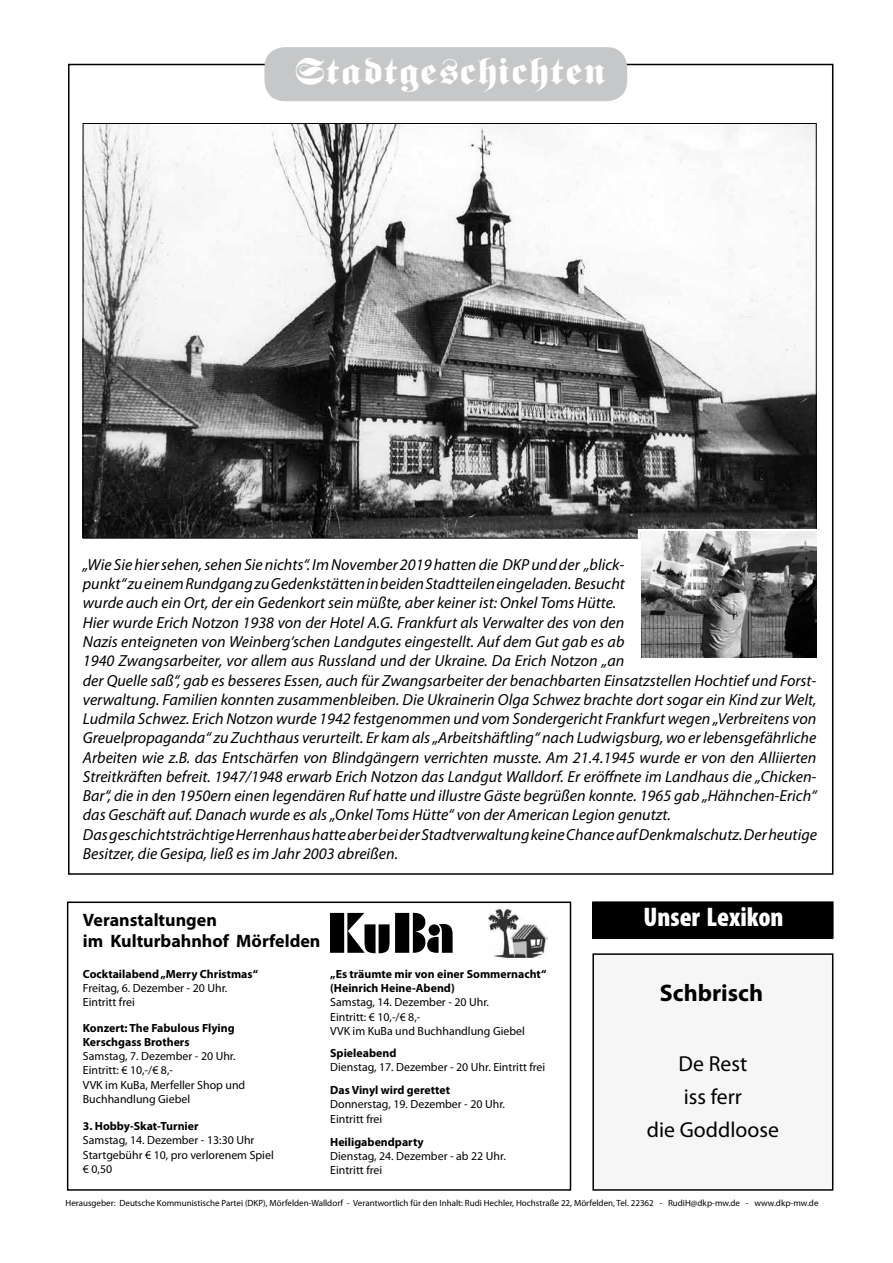
<style>
.page{position:relative;width:893px;height:1263px;background:#fff}
.page>*{position:absolute;margin:0;border:0;box-sizing:border-box;transform-origin:0 0}
.t1{font:55.2px "Futura Black BT";color:#000}
.t2{font:42.9px "Berliner Regular Swfte";color:#fff}
.t3{font:900 condensed 27px "Myriad Pro";color:#fff}
.t4{font:700 24px "Myriad Pro";color:#000}
.t5{font:21.75px/33px "Myriad Pro";color:#000;text-align:center}
.t6{font:700 18px/21.6px "Myriad Pro";color:#000}
.t7{font:italic 16.05px/19.2px "Myriad Pro";color:#000}
.t8{font:11.85px/14.2px "Myriad Pro";color:#000}
.t9{font:700 11.85px/14.2px "Myriad Pro";color:#000}
.t10{font:9px "Myriad Pro";color:#000}
</style>
<div class="page">
<img style="left:85px;top:125px;width:729px;height:411px">
<div style="left:264px;top:47px;width:363px;height:54px;background:#c6c7c8;border-radius:20px"></div>
<div style="left:593px;top:902px;width:240px;height:36px;background:#000"></div>
<div style="left:592px;top:901px;width:241px;height:37px;border:1px solid #000"></div>
<div style="left:67px;top:901px;width:504px;height:290px;border:2px solid #000"></div>
<div style="left:593px;top:954px;width:240px;height:236px;background:#f6f6f6"></div>
<div style="left:592px;top:953px;width:241px;height:238px;border:2px solid #000"></div>
<img style="left:488px;top:909px;width:59px;height:48px">
<img style="left:641px;top:532px;width:175px;height:125px">
<h2 class="t2" style="left:295px;top:50px;width:314px">Stadtgeschichten</h2>
<p class="t7" style="left:83px;top:555px;width:736px">„Wie Sie hier sehen, sehen Sie nichts“. Im November 2019 hatten die DKP und der „blick-<br>punkt“ zu einem Rundgang zu Gedenkstätten in beiden Stadtteilen eingeladen. Besucht<br>wurde auch ein Ort, der ein Gedenkort sein müßte, aber keiner ist: Onkel Toms Hütte.<br>Hier wurde Erich Notzon 1938 von der Hotel A.G. Frankfurt als Verwalter des von den<br>Nazis enteigneten von Weinberg‘schen Landgutes eingestellt. Auf dem Gut gab es ab<br>1940 Zwangsarbeiter, vor allem aus Russland und der Ukraine. Da Erich Notzon „an<br>der Quelle saß“, gab es besseres Essen, auch für Zwangsarbeiter der benachbarten Einsatzstellen Hochtief und Forst&shy;verwaltung. Familien konnten zusammenbleiben. Die Ukrainerin Olga Schwez brachte dort sogar ein Kind zur Welt, Ludmila Schwez. Erich Notzon wurde 1942 festgenommen und vom Sondergericht Frankfurt wegen „Verbreitens von Greuelpropaganda“ zu Zuchthaus verurteilt. Er kam als „Arbeitshäftling“ nach Ludwigsburg, wo er lebensgefährliche Arbeiten wie z.B. das Entschärfen von Blindgängern verrichten musste. Am 21.4.1945 wurde er von den Alliierten Streitkräften befreit. 1947/1948 erwarb Erich Notzon das Landgut Walldorf. Er eröffnete im Landhaus die „Chicken-Bar“, die in den 1950ern einen legendären Ruf hatte und illustre Gäste begrüßen konnte. 1965 gab „Hähnchen-Erich“ das Geschäft auf. Danach wurde es als „Onkel Toms Hütte“ von der American Legion genutzt.<br>Das geschichtsträchtige Herrenhaus hatte aber bei der Stadtverwaltung keine Chance auf Denkmalschutz. Der heutige Besitzer, die Gesipa, ließ es im Jahr 2003 abreißen.</p>
<p class="t6" style="left:83px;top:908px;width:239px">Veranstaltungen<br>im Kulturbahnhof Mörfelden</p>
<p class="t9" style="left:83px;top:966px;width:177px">Cocktailabend „Merry Christmas“</p>
<p class="t8" style="left:83px;top:981px;width:146px">Freitag, 6. Dezember - 20 Uhr.<br>Eintritt frei</p>
<p class="t9" style="left:83px;top:1020px;width:153px">Konzert: The Fabulous Flying<br>Kerschgass Brothers</p>
<p class="t8" style="left:83px;top:1049px;width:164px">Samstag, 7. Dezember - 20 Uhr.<br>Eintritt: € 10,-/€ 8,-<br>VVK im KuBa, Merfeller Shop und<br>Buchhandlung Giebel</p>
<p class="t9" style="left:83px;top:1119px;width:117px">3. Hobby-Skat-Turnier</p>
<p class="t8" style="left:83px;top:1133px;width:192px">Samstag, 14. Dezember - 13:30 Uhr<br>Startgebühr € 10, pro verlorenem Spiel € 0,50</p>
<h1 class="t1" style="left:328px;top:900px;width:128px">KuBa</h1>
<p class="t9" style="left:330px;top:966px;width:218px">„Es träumte mir von einer Sommernacht“ (Heinrich Heine-Abend)</p>
<p class="t8" style="left:330px;top:995px;width:196px">Samstag, 14. Dezember - 20 Uhr.<br>Eintritt: € 10,-/€ 8,-<br>VVK im KuBa und Buchhandlung Giebel</p>
<p class="t9" style="left:330px;top:1045px;width:68px">Spieleabend</p>
<p class="t8" style="left:330px;top:1059px;width:217px">Dienstag, 17. Dezember - 20 Uhr. Eintritt frei</p>
<p class="t9" style="left:330px;top:1082px;width:121px">Das Vinyl wird gerettet</p>
<p class="t8" style="left:330px;top:1097px;width:176px">Donnerstag, 19. Dezember - 20 Uhr.<br>Eintritt frei</p>
<p class="t9" style="left:330px;top:1134px;width:95px">Heiligabendparty</p>
<p class="t8" style="left:330px;top:1149px;width:177px">Dienstag, 24. Dezember - ab 22 Uhr.<br>Eintritt frei</p>
<h3 class="t3" style="left:643px;top:902px;width:141px">Unser Lexikon</h3>
<h3 class="t4" style="left:660px;top:977px;width:105px">Schbrisch</h3>
<h3 class="t5" style="left:647px;top:1047px;width:134px">De Rest<br>iss ferr<br>die Goddloose</h3>
<p class="t10" style="left:65px;top:1197px;width:754px">Herausgeber: Deutsche Kommunistische Partei (DKP), Mörfelden-Walldorf - Verantwortlich für den Inhalt: Rudi Hechler, Hochstraße 22, Mörfelden, Tel. 22362 - RudiH@dkp-mw.de - www.dkp-mw.de</p>
</div>
